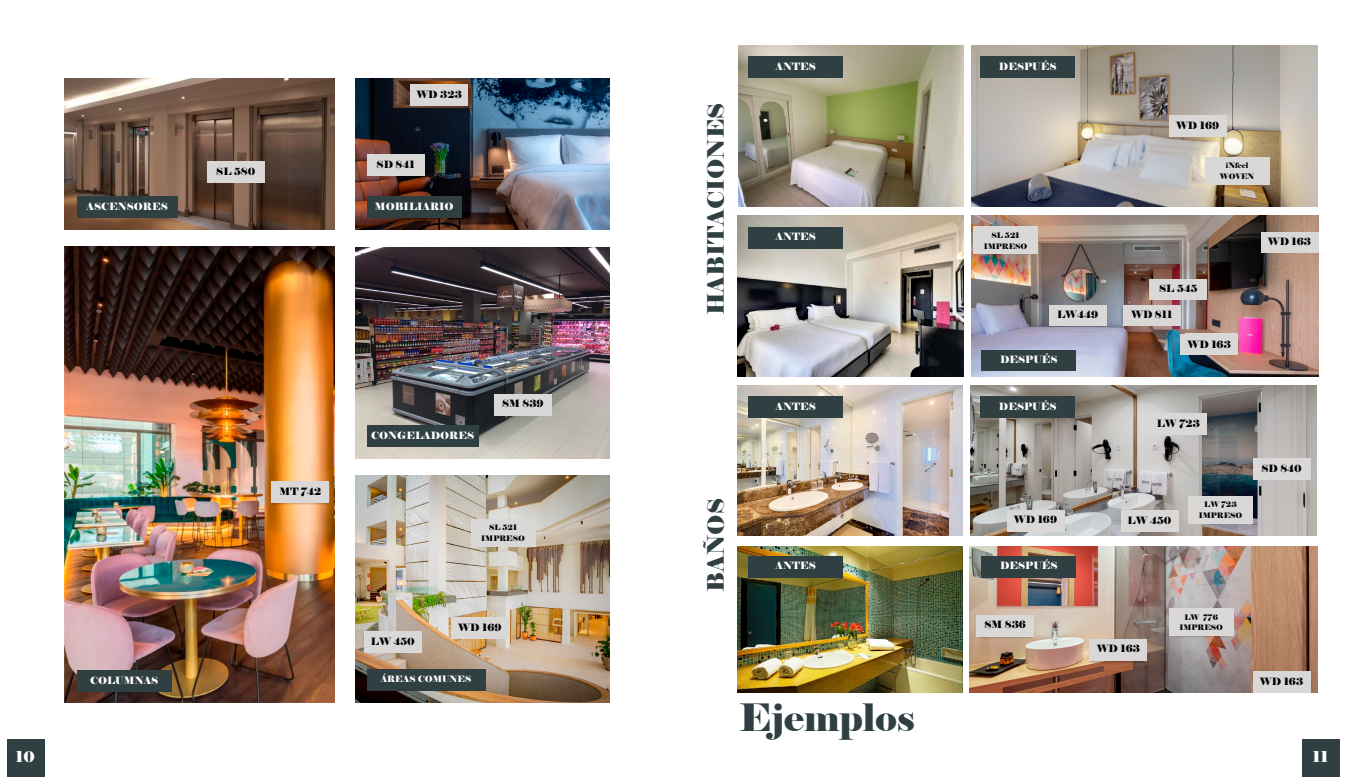
<style>
.page{position:relative;width:1347px;height:784px;background:#fff}
.page>*{position:absolute;margin:0;border:0;box-sizing:border-box;transform-origin:0 0}
.t1{font:37.5px "Elephant";color:#2f3f42}
.t2{font:22.5px "Elephant";color:#2f3f42}
.t3{font:15px "Elephant";color:#fff}
.t4{font:10px "Elephant";color:#000}
.t5{font:10px "Elephant";color:#fff}
.t6{font:italic 9.5px "Source Serif Variable";letter-spacing:.07em;color:#000}
.t7{font:8.75px "Elephant";color:#fff}
.t8{font:italic 8.5px "Source Serif Variable";letter-spacing:.07em;color:#000;scale:1.05 1}
.t9{font:7.5px/10.9px "Elephant";color:#000;text-align:center}
.t10{font:italic 6px/7.1px "Source Serif Variable";letter-spacing:.025em;color:#000;text-align:center}
.t11{font:italic 5.38px/6.4px "Source Serif Variable";letter-spacing:.055em;color:#000;text-align:center;scale:1.05 1}
</style>
<div class="page">
<div style="left:7px;top:738px;width:38px;height:38px;background:#2f3f42"></div>
<div style="left:1302px;top:738px;width:38px;height:38px;background:#2f3f42"></div>
<img style="left:64px;top:79px;width:270px;height:150px">
<img style="left:64px;top:246px;width:270px;height:456px">
<img style="left:355px;top:247px;width:254px;height:211px">
<img style="left:355px;top:79px;width:254px;height:150px">
<div style="left:367px;top:197px;width:94px;height:21px;background:#2f3f42"></div>
<img style="left:355px;top:475px;width:254px;height:227px">
<div style="left:367px;top:669px;width:118px;height:21px;background:#2f3f42"></div>
<div style="left:367px;top:425px;width:111px;height:21px;background:#2f3f42"></div>
<div style="left:367px;top:154px;width:57px;height:21px;background:#dad7d7"></div>
<div style="left:410px;top:85px;width:58px;height:21px;background:#dad7d7"></div>
<div style="left:364px;top:631px;width:57px;height:21px;background:#dad7d7"></div>
<div style="left:451px;top:617px;width:57px;height:21px;background:#dad7d7"></div>
<div style="left:77px;top:670px;width:94px;height:21px;background:#2f3f42"></div>
<div style="left:494px;top:393px;width:57px;height:22px;background:#dad7d7"></div>
<div style="left:77px;top:197px;width:100px;height:21px;background:#2f3f42"></div>
<div style="left:272px;top:481px;width:57px;height:21px;background:#dad7d7"></div>
<div style="left:207px;top:161px;width:57px;height:21px;background:#dad7d7"></div>
<div style="left:471px;top:518px;width:64px;height:28px;background:#dad7d7"></div>
<img style="left:737px;top:385px;width:225px;height:150px">
<img style="left:970px;top:385px;width:346px;height:150px">
<div style="left:748px;top:396px;width:95px;height:21px;background:#2f3f42"></div>
<div style="left:980px;top:396px;width:95px;height:21px;background:#2f3f42"></div>
<div style="left:1006px;top:509px;width:58px;height:22px;background:#dad7d7"></div>
<div style="left:1120px;top:510px;width:58px;height:21px;background:#dad7d7"></div>
<div style="left:1149px;top:413px;width:58px;height:21px;background:#dad7d7"></div>
<div style="left:1252px;top:458px;width:58px;height:22px;background:#dad7d7"></div>
<div style="left:1188px;top:496px;width:64px;height:27px;background:#dad7d7"></div>
<img style="left:738px;top:45px;width:225px;height:161px">
<div style="left:748px;top:57px;width:95px;height:21px;background:#2f3f42"></div>
<img style="left:971px;top:45px;width:346px;height:161px">
<div style="left:980px;top:57px;width:95px;height:21px;background:#2f3f42"></div>
<div style="left:1169px;top:115px;width:57px;height:21px;background:#dad7d7"></div>
<div style="left:1204px;top:157px;width:65px;height:28px;background:#dad7d7"></div>
<img style="left:737px;top:215px;width:226px;height:161px">
<div style="left:748px;top:227px;width:95px;height:21px;background:#2f3f42"></div>
<img style="left:971px;top:215px;width:347px;height:161px">
<img style="left:1046px;top:304px;width:59px;height:22px">
<img style="left:1050px;top:304px;width:50px;height:25px">
<img style="left:1145px;top:278px;width:59px;height:22px">
<img style="left:1152px;top:278px;width:46px;height:25px">
<img style="left:1180px;top:332px;width:60px;height:22px">
<img style="left:1184px;top:332px;width:52px;height:25px">
<div style="left:1184px;top:333px;width:52px;height:15px;background:#dadada"></div>
<img style="left:1266px;top:230px;width:52px;height:25px">
<img style="left:971px;top:227px;width:2px;height:22px">
<img style="left:979px;top:226px;width:39px;height:1px">
<img style="left:1119px;top:304px;width:59px;height:22px">
<img style="left:1123px;top:303px;width:52px;height:25px">
<div style="left:981px;top:349px;width:95px;height:21px;background:#2f3f42"></div>
<div style="left:1260px;top:231px;width:58px;height:21px;background:#dad7d7"></div>
<div style="left:1180px;top:334px;width:57px;height:21px;background:#dad7d7"></div>
<div style="left:1123px;top:304px;width:57px;height:21px;background:#dad7d7"></div>
<div style="left:1149px;top:279px;width:58px;height:20px;background:#dad7d7"></div>
<div style="left:1048px;top:305px;width:58px;height:21px;background:#dad7d7"></div>
<div style="left:973px;top:227px;width:64px;height:27px;background:#dad7d7"></div>
<img style="left:737px;top:546px;width:225px;height:146px">
<div style="left:748px;top:555px;width:95px;height:22px;background:#2f3f42"></div>
<img style="left:969px;top:546px;width:348px;height:146px">
<img style="left:1169px;top:635px;width:61px;height:3px">
<img style="left:1179px;top:635px;width:41px;height:6px">
<img style="left:1086px;top:640px;width:61px;height:24px">
<img style="left:1089px;top:659px;width:55px;height:8px">
<img style="left:1251px;top:688px;width:61px;height:4px">
<img style="left:975px;top:615px;width:61px;height:25px">
<img style="left:980px;top:635px;width:51px;height:8px">
<div style="left:981px;top:555px;width:95px;height:22px;background:#2f3f42"></div>
<div style="left:976px;top:614px;width:58px;height:21px;background:#dad7d7"></div>
<div style="left:1089px;top:638px;width:58px;height:21px;background:#dad7d7"></div>
<div style="left:1252px;top:670px;width:58px;height:22px;background:#dad7d7"></div>
<div style="left:1169px;top:608px;width:64px;height:27px;background:#dad7d7"></div>
<p class="t5" style="left:87px;top:200px;width:83px">ASCENSORES</p>
<p class="t4" style="left:216px;top:164px;width:40px">SL 580</p>
<p class="t4" style="left:416px;top:88px;width:47px">WD 323</p>
<p class="t4" style="left:376px;top:158px;width:40px">SD 841</p>
<p class="t5" style="left:375px;top:200px;width:80px">MOBILIARIO</p>
<p class="t5" style="left:90px;top:673px;width:70px">COLUMNAS</p>
<p class="t4" style="left:279px;top:485px;width:43px">MT 742</p>
<p class="t5" style="left:371px;top:428px;width:104px">CONGELADORES</p>
<p class="t4" style="left:502px;top:397px;width:43px">SM 839</p>
<p class="t9" style="left:481px;top:521px;width:45px">SL 521<br>IMPRESO</p>
<p class="t4" style="left:371px;top:634px;width:45px">LW 450</p>
<p class="t4" style="left:458px;top:620px;width:45px">WD 169</p>
<p class="t7" style="left:381px;top:672px;width:92px">ÁREAS COMUNES</p>
<h2 class="t2" style="left:701px;top:315px;width:214px;rotate:-90deg">HABITACIONES</h2>
<h2 class="t2" style="left:701px;top:591px;width:95px;rotate:-90deg">BAÑOS</h2>
<p class="t5" style="left:775px;top:60px;width:42px">ANTES</p>
<p class="t5" style="left:999px;top:60px;width:59px">DESPUÉS</p>
<p class="t5" style="left:775px;top:230px;width:42px">ANTES</p>
<p class="t11" style="left:986px;top:230px;width:25px">SL 511<br>IMPRESO</p>
<p class="t9" style="left:983px;top:230px;width:45px">SL 521<br>IMPRESO</p>
<p class="t4" style="left:1057px;top:308px;width:43px">LW449</p>
<p class="t8" style="left:1059px;top:308px;width:31px">LW 449</p>
<p class="t5" style="left:1000px;top:353px;width:59px">DESPUÉS</p>
<p class="t5" style="left:775px;top:399px;width:42px">ANTES</p>
<p class="t5" style="left:999px;top:399px;width:59px">DESPUÉS</p>
<p class="t4" style="left:1176px;top:119px;width:45px">WD 169</p>
<p class="t9" style="left:1219px;top:160px;width:36px">iNfeel<br>WOVEN</p>
<p class="t8" style="left:1161px;top:282px;width:27px">SL 545</p>
<p class="t4" style="left:1159px;top:282px;width:40px">SL 545</p>
<p class="t4" style="left:1131px;top:308px;width:43px">WD 811</p>
<p class="t8" style="left:1132px;top:308px;width:33px">WD 811</p>
<p class="t8" style="left:1193px;top:336px;width:33px">WD 163</p>
<p class="t4" style="left:1187px;top:337px;width:45px">WD 163</p>
<p class="t8" style="left:1275px;top:234px;width:33px">WD 163</p>
<p class="t4" style="left:1267px;top:235px;width:45px">WD 163</p>
<p class="t4" style="left:1156px;top:417px;width:45px">LW 723</p>
<p class="t4" style="left:1261px;top:462px;width:42px">SD 840</p>
<p class="t5" style="left:775px;top:559px;width:42px">ANTES</p>
<h1 class="t1" style="left:739px;top:693px;width:177px">Ejemplos</h1>
<p class="t4" style="left:1013px;top:513px;width:45px">WD 169</p>
<p class="t4" style="left:1127px;top:513px;width:45px">LW 450</p>
<p class="t5" style="left:1000px;top:559px;width:59px">DESPUÉS</p>
<p class="t9" style="left:1198px;top:499px;width:45px">LW 723<br>IMPRESO</p>
<p class="t4" style="left:984px;top:618px;width:43px">SM 836</p>
<p class="t6" style="left:989px;top:620px;width:33px">SM 836</p>
<p class="t4" style="left:1096px;top:642px;width:45px">WD 163</p>
<p class="t6" style="left:1099px;top:644px;width:36px">WD 163</p>
<p class="t9" style="left:1179px;top:611px;width:45px">LW 776<br>IMPRESO</p>
<p class="t10" style="left:1187px;top:617px;width:27px">LW 766<br>IMPRESO</p>
<p class="t4" style="left:1259px;top:674px;width:45px">WD 163</p>
<h3 class="t3" style="left:16px;top:746px;width:21px">10</h3>
<h3 class="t3" style="left:1312px;top:746px;width:17px">11</h3>
</div>
